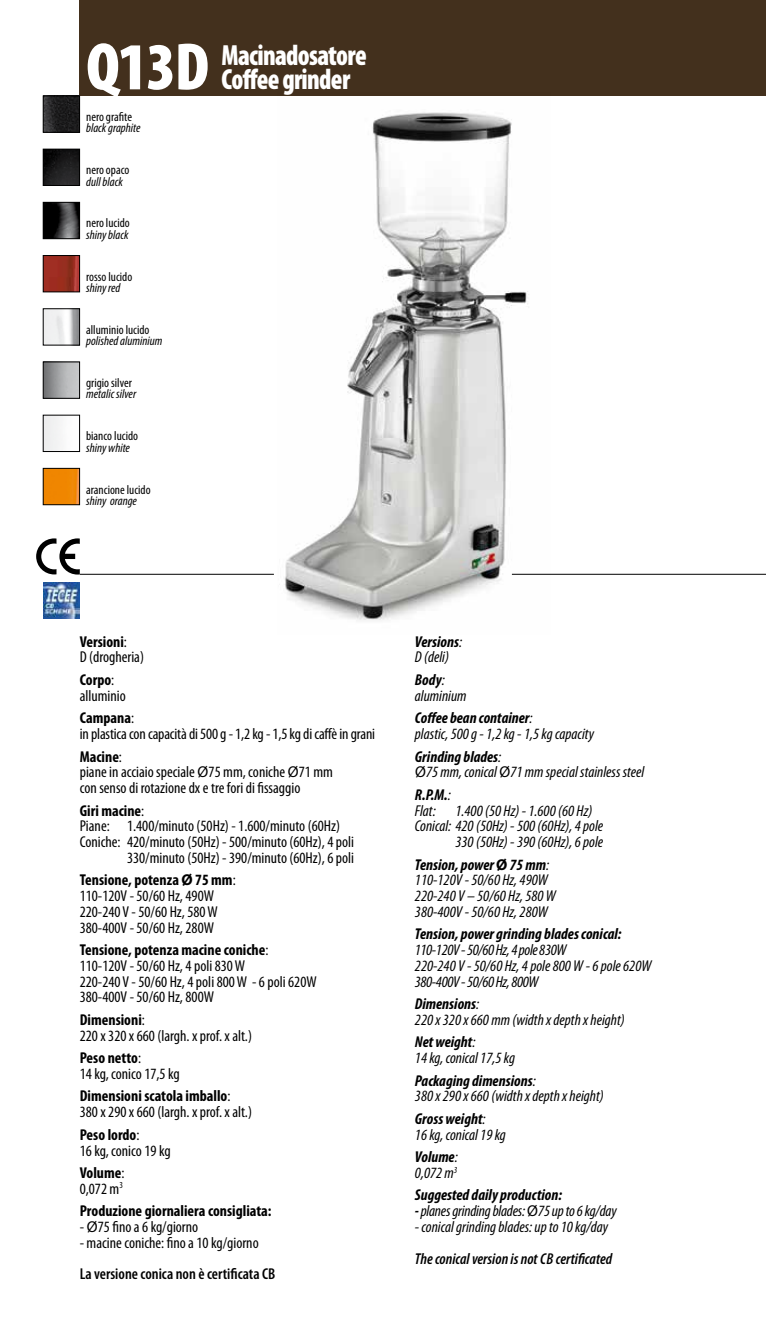
<style>
.page{position:relative;width:766px;height:1340px;background:#fff}
.page>*{position:absolute;margin:0;border:0;box-sizing:border-box;transform-origin:0 0}
.t1{font:900 condensed 67.5px "Myriad Pro";color:#fff}
.t2{font:900 condensed 29.25px/24.8px "Myriad Pro";letter-spacing:-.025em;color:#fff;scale:.9 1}
.t3{font:condensed 15.75px/15.8px "Myriad Pro";color:#000}
.t4{font:italic condensed 15.75px/15.8px "Myriad Pro";color:#000}
.t5{font:italic 700 condensed 15.75px/15.8px "Myriad Pro";color:#000}
.t6{font:italic condensed 15.75px/15.8px "Myriad Pro";letter-spacing:-.025em;color:#000}
.t7{font:700 condensed 15.75px "Myriad Pro";color:#000}
.t8{font:italic 600 condensed 15.75px "Myriad Pro";color:#000}
.t9{font:600 condensed 15.75px "Myriad Pro";color:#000}
.t10{font:condensed 12.83px "Myriad Pro";color:#000}
.t11{font:italic condensed 12.83px "Myriad Pro";color:#000}
.s1{font-weight:700}
.s2{font-stretch:normal}
.s3{font-weight:400}
.s4{font-weight:700;font-stretch:normal}
.s5{font-style:normal;font-stretch:normal}
.s6{font-weight:700;font-style:normal;font-stretch:normal}
</style>
<div class="page">
<div style="left:80px;top:0;width:685px;height:96px;background:#43301d"></div>
<img style="left:45px;top:98px;width:33px;height:32px">
<div style="left:43px;top:96px;width:37px;height:36px;border:1px solid #000"></div>
<img style="left:45px;top:151px;width:33px;height:33px">
<div style="left:43px;top:149px;width:37px;height:37px;border:1px solid #000"></div>
<img style="left:45px;top:204px;width:33px;height:33px">
<div style="left:43px;top:202px;width:37px;height:37px;border:1px solid #000"></div>
<img style="left:45px;top:257px;width:33px;height:33px">
<div style="left:43px;top:255px;width:37px;height:37px;border:1px solid #000"></div>
<img style="left:45px;top:310px;width:33px;height:33px">
<div style="left:43px;top:308px;width:37px;height:37px;border:1px solid #000"></div>
<div style="left:43px;top:362px;width:37px;height:36px;border:1px solid #000"></div>
<div style="left:43px;top:415px;width:37px;height:37px;border:1px solid #000"></div>
<img style="left:45px;top:470px;width:33px;height:33px">
<div style="left:43px;top:468px;width:37px;height:37px;border:1px solid #000"></div>
<img style="left:284px;top:112px;width:266px;height:508px">
<hr style="left:511px;top:574px;width:254px;height:1px;background:#000">
<hr style="left:80px;top:574px;width:194px;height:1px;background:#000">
<svg style="left:36px;top:538px;width:44px;height:36px"></svg>
<img style="left:43px;top:582px;width:37px;height:37px">
<h1 class="t1" style="left:86px;top:29px;width:124px">Q13D</h1>
<p class="t10" style="left:86px;top:110px;width:47px">nero grafite</p>
<p class="t11" style="left:86px;top:121px;width:56px">black graphite</p>
<p class="t10" style="left:86px;top:163px;width:45px">nero opaco</p>
<p class="t11" style="left:86px;top:174px;width:38px">dull black</p>
<p class="t10" style="left:86px;top:216px;width:45px">nero lucido</p>
<p class="t11" style="left:86px;top:228px;width:44px">shiny black</p>
<p class="t10" style="left:86px;top:269px;width:48px">rosso lucido</p>
<p class="t11" style="left:86px;top:281px;width:36px">shiny red</p>
<p class="t10" style="left:86px;top:323px;width:65px">alluminio lucido</p>
<p class="t11" style="left:86px;top:334px;width:78px">polished aluminium</p>
<p class="t10" style="left:86px;top:376px;width:47px">grigio silver</p>
<p class="t11" style="left:86px;top:387px;width:51px">metalic silver</p>
<p class="t10" style="left:86px;top:429px;width:53px">bianco lucido</p>
<p class="t11" style="left:86px;top:440px;width:45px">shiny white</p>
<p class="t10" style="left:86px;top:482px;width:66px">arancione lucido</p>
<p class="t11" style="left:86px;top:493px;width:52px">shiny orange</p>
<h2 class="t2" style="left:221px;top:43px;width:163px">Macinadosatore<br>Coffee grinder</h2>
<p class="t3" style="left:80px;top:634px;width:66px"><span class="s1">Versioni</span>:<br>D (drogheria)</p>
<p class="t3" style="left:80px;top:672px;width:47px"><span class="s1">Corpo</span>: alluminio</p>
<p class="t3" style="left:80px;top:710px;width:297px"><span class="s1">Campana</span>:<br>in plastica con capacità di 500 g - 1,2 kg - 1,5 kg di caffè in grani</p>
<p class="t3" style="left:80px;top:748px;width:254px"><span class="s1">Macine</span>:<br>piane in acciaio speciale <span class="s2">ø</span>75 mm, coniche <span class="s2">ø</span>71 mm con senso di rotazione dx e tre fori di fissaggio</p>
<p class="t7" style="left:80px;top:801px;width:66px">Giri macine<span class="s3">:</span></p>
<p class="t3" style="left:80px;top:818px;width:262px">Piane: 1.400/minuto (50Hz) - 1.600/minuto (60Hz)</p>
<p class="t3" style="left:80px;top:834px;width:276px">Coniche: 420/minuto (50Hz) - 500/minuto (60Hz), 4 poli</p>
<p class="t3" style="left:127px;top:850px;width:228px">330/minuto (50Hz) - 390/minuto (60Hz), 6 poli</p>
<p class="t3" style="left:80px;top:872px;width:157px"><span class="s1">Tensione, potenza</span> <span class="s4">Ø</span> <span class="s1">75 mm</span>:<br>110-120V - 50/60 Hz, 490W<br>220-240 V - 50/60 Hz, 580 W<br>380-400V - 50/60 Hz, 280W</p>
<p class="t3" style="left:80px;top:942px;width:238px"><span class="s1">Tensione, potenza macine coniche</span>:<br>110-120V - 50/60 Hz, 4 poli 830 W<br>220-240 V - 50/60 Hz, 4 poli 800 W - 6 poli 620W 380-400V - 50/60 Hz, 800W</p>
<p class="t3" style="left:80px;top:1012px;width:174px"><span class="s1">Dimensioni</span>:<br>220 x 320 x 660 (largh. x prof. x alt.)</p>
<p class="t3" style="left:80px;top:1050px;width:101px"><span class="s1">Peso netto</span>:<br>14 kg, conico 17,5 kg</p>
<p class="t3" style="left:80px;top:1088px;width:174px"><span class="s1">Dimensioni scatola imballo</span>:<br>380 x 290 x 660 (largh. x prof. x alt.)</p>
<p class="t3" style="left:80px;top:1126px;width:92px"><span class="s1">Peso lordo</span>:<br>16 kg, conico 19 kg</p>
<p class="t3" style="left:80px;top:1165px;width:46px"><span class="s1">Volume</span>:<br>0,072 m<sup>3</sup></p>
<p class="t7" style="left:80px;top:1202px;width:193px">Produzione giornaliera consigliata:</p>
<p class="t3" style="left:80px;top:1219px;width:120px">- <span class="s2">ø</span>75 fino a 6 kg/giorno</p>
<p class="t3" style="left:80px;top:1234px;width:180px">- macine coniche: fino a 10 kg/giorno</p>
<p class="t9" style="left:80px;top:1265px;width:190px">La versione conica non è certificata CB</p>
<p class="t5" style="left:415px;top:634px;width:49px">Versions<span class="s3">:<br>D (deli)</span></p>
<p class="t4" style="left:415px;top:672px;width:53px"><span class="s1">Body</span>: aluminium</p>
<p class="t4" style="left:415px;top:710px;width:181px"><span class="s1">Coffee bean container</span>:<br>plastic, 500 g - 1,2 kg - 1,5 kg capacity</p>
<p class="t4" style="left:415px;top:748px;width:231px"><span class="s1">Grinding blades</span>:<br><span class="s5">ø</span>75 mm, conical <span class="s5">ø</span>71 mm special stainless steel</p>
<p class="t5" style="left:415px;top:787px;width:37px">R.P.M.<span class="s3">:</span></p>
<p class="t4" style="left:415px;top:802px;width:179px">Flat: 1.400 (50 Hz) - 1.600 (60 Hz)</p>
<p class="t4" style="left:415px;top:818px;width:190px">Conical: 420 (50Hz) - 500 (60Hz), 4 pole</p>
<p class="t4" style="left:455px;top:834px;width:149px">330 (50Hz) - 390 (60Hz), 6 pole</p>
<p class="t4" style="left:415px;top:856px;width:143px"><span class="s1">Tension, power</span> <span class="s6">Ø</span> <span class="s1">75 mm</span>:<br>110-120V - 50/60 Hz, 490W<br>220-240 V – 50/60 Hz, 580 W<br>380-400V - 50/60 Hz, 280W</p>
<p class="t5" style="left:415px;top:926px;width:208px">Tension, power grinding blades conical:</p>
<p class="t6" style="left:415px;top:942px;width:238px">110-120V - 50/60 Hz, 4 pole 830W<br>220-240 V - 50/60 Hz, 4 pole 800 W - 6 pole 620W<br>380-400V - 50/60 Hz, 800W</p>
<p class="t4" style="left:415px;top:996px;width:211px"><span class="s1">Dimensions</span>:<br>220 x 320 x 660 mm (width x depth x height)</p>
<p class="t4" style="left:415px;top:1034px;width:102px"><span class="s1">Net weight</span>:<br>14 kg, conical 17,5 kg</p>
<p class="t4" style="left:415px;top:1073px;width:190px"><span class="s1">Packaging dimensions</span>:<br>380 x 290 x 660 (width x depth x height)</p>
<p class="t4" style="left:415px;top:1111px;width:93px"><span class="s1">Gross weight</span>:<br>16 kg, conical 19 kg</p>
<p class="t4" style="left:415px;top:1149px;width:44px"><span class="s1">Volume</span>:<br>0,072 m<sup>3</sup></p>
<p class="t5" style="left:415px;top:1187px;width:149px">Suggested daily production:</p>
<p class="t4" style="left:415px;top:1203px;width:203px"><span class="s1">-</span> planes grinding blades: <span class="s5">ø</span>75 up to 6 kg/day</p>
<p class="t4" style="left:415px;top:1219px;width:195px">- conical grinding blades: up to 10 kg/day</p>
<p class="t8" style="left:415px;top:1249px;width:199px">The conical version is not cb certificated</p>
</div>
